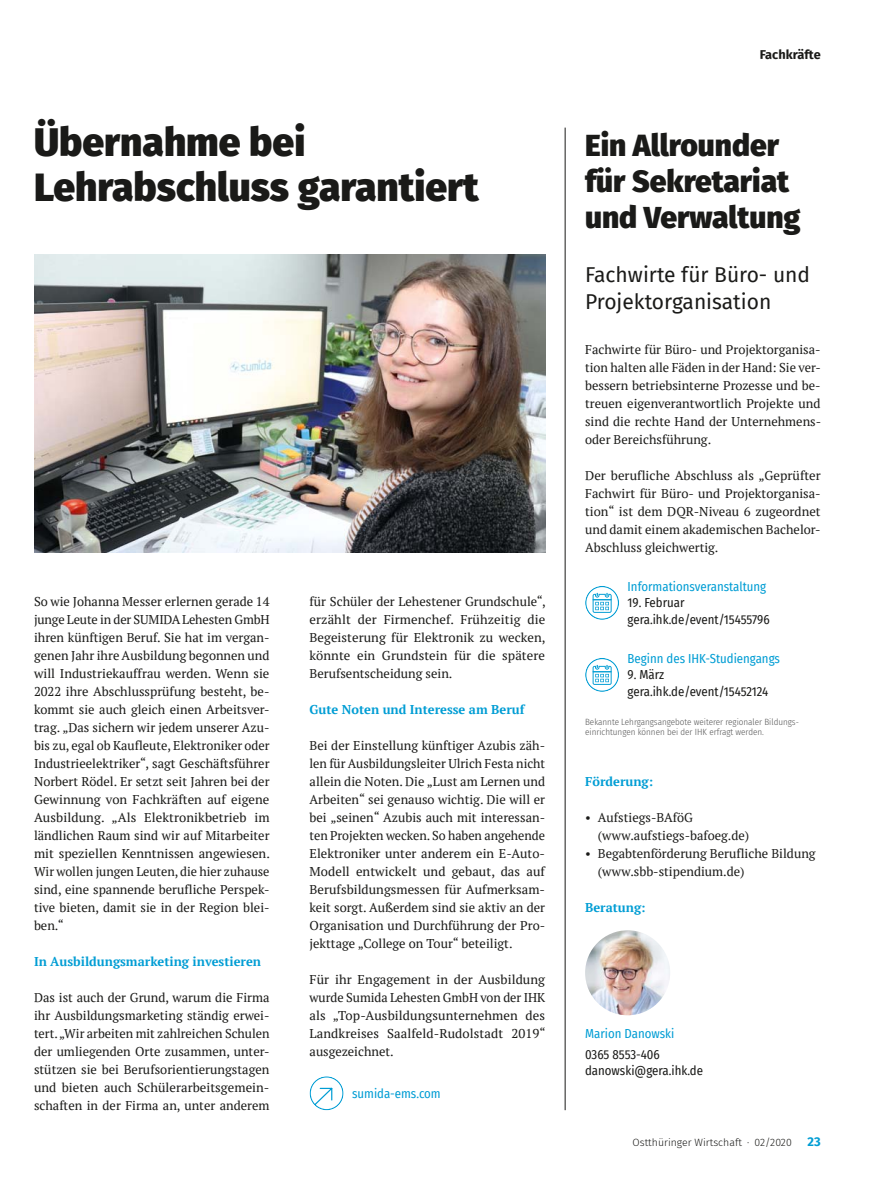
<style>
.page{position:relative;width:893px;height:1191px;background:#fff}
.page>*{position:absolute;margin:0;border:0;box-sizing:border-box;transform-origin:0 0}
.t1{font:900 39px/45px "Fira Sans";color:#1a1a18}
.t2{font:900 30px/36px "Fira Sans";color:#1a1a18}
.t3{font:21px/27px "Fira Sans";color:#1a1a18}
.t4{font:12.75px/18px "PT Serif";color:#1a1a18;text-align:justify}
.t5{font:12.75px/16.5px "Fira Sans Condensed";color:#1a1a18}
.t6{font:700 12.75px "PT Serif";color:#009dd4}
.t7{font:12.75px "Fira Sans Condensed";color:#009dd4}
.t8{font:700 12.75px "Fira Sans";color:#1a1a18}
.t9{font:300 10.5px "Fira Sans";color:#1a1a18}
.t10{font:300 9px/10.5px "Fira Sans Condensed";color:#565656}
.s1{font-weight:700;font-size:12.75px;color:#009dd4}
</style>
<div class="page">
<svg style="left:585px;top:586px;width:34px;height:34px"></svg>
<svg style="left:585px;top:658px;width:34px;height:34px"></svg>
<svg style="left:310px;top:1076px;width:34px;height:34px"></svg>
<img style="left:34px;top:254px;width:511px;height:298px">
<hr style="left:565px;top:128px;width:1px;height:982px;background:#1a1a18">
<img style="left:585px;top:930px;width:85px;height:85px;border-radius:43px">
<h1 class="t1" style="left:34px;top:116px;width:446px">Übernahme bei<br>Lehrabschluss garantiert</h1>
<p class="t4" style="left:34px;top:592px;width:237px">So wie Johanna Messer erlernen gerade 14 junge Leute in der SUMIDA Lehesten GmbH ihren künftigen Beruf. Sie hat im vergan&shy;genen Jahr ihre Ausbildung begonnen und will Industriekauffrau werden. Wenn sie 2022 ihre Abschlussprüfung besteht, be&shy;kommt sie auch gleich einen Arbeitsver&shy;trag. „Das sichern wir jedem unserer Azu&shy;bis zu, egal ob Kaufleute, Elektroniker oder Industrieelektriker“, sagt Geschäftsführer Norbert Rödel. Er setzt seit Jahren bei der Gewinnung von Fachkräften auf eigene Ausbildung. „Als Elektronikbetrieb im ländlichen Raum sind wir auf Mitarbeiter mit speziellen Kenntnissen angewiesen.<br>Wir wollen jungen Leuten, die hier zuhause sind, eine spannende berufliche Perspek&shy;tive bieten, damit sie in der Region blei&shy;ben.“</p>
<p class="t6" style="left:34px;top:953px;width:229px">In Ausbildungsmarketing investieren</p>
<p class="t4" style="left:34px;top:988px;width:237px">Das ist auch der Grund, warum die Firma ihr Ausbildungsmarketing ständig erwei&shy;tert. „Wir arbeiten mit zahlreichen Schulen der umliegenden Orte zusammen, unter&shy;stützen sie bei Berufsorientierungstagen und bieten auch Schülerarbeitsgemein&shy;schaften in der Firma an, unter anderem</p>
<p class="t4" style="left:310px;top:592px;width:238px">für Schüler der Lehestener Grundschule“, erzählt der Firmenchef. Frühzeitig die Begeisterung für Elektronik zu wecken, könnte ein Grundstein für die spätere Berufsentscheidung sein.</p>
<p class="t6" style="left:310px;top:701px;width:216px">Gute Noten und Interesse am Beruf</p>
<p class="t4" style="left:310px;top:736px;width:237px">Bei der Einstellung künftiger Azubis zäh&shy;len für Ausbildungsleiter Ulrich Festa nicht allein die Noten. Die „Lust am Lernen und Arbeiten“ sei genauso wichtig. Die will er bei „seinen“ Azubis auch mit interessan&shy;ten Projekten wecken. So haben angehende Elektroniker unter anderem ein E-Auto-Modell entwickelt und gebaut, das auf Berufsbildungsmessen für Aufmerksam&shy;keit sorgt. Außerdem sind sie aktiv an der Organisation und Durchführung der Pro&shy;jekttage „College on Tour“ beteiligt.</p>
<p class="t4" style="left:310px;top:970px;width:238px">Für ihr Engagement in der Ausbildung wurde Sumida Lehesten GmbH von der IHK als „Top-Ausbildungsunternehmen des Landkreises Saalfeld-Rudolstadt 2019“ ausgezeichnet.</p>
<p class="t7" style="left:352px;top:1083px;width:90px">sumida-ems.com</p>
<p class="t8" style="left:760px;top:44px;width:62px">Fachkräfte</p>
<h2 class="t2" style="left:585px;top:125px;width:217px">Ein Allrounder für Sekretariat und Verwaltung</h2>
<h3 class="t3" style="left:585px;top:261px;width:226px">Fachwirte für Büro- und<br>Projektorganisation</h3>
<p class="t4" style="left:585px;top:340px;width:238px">Fachwirte für Büro- und Projektorganisa&shy;tion halten alle Fäden in der Hand: Sie ver&shy;bessern betriebsinterne Prozesse und be&shy;treuen eigenverantwortlich Projekte und sind die rechte Hand der Unternehmens&shy;oder Bereichsführung.</p>
<p class="t4" style="left:585px;top:466px;width:237px;text-align:left">Der berufliche Abschluss als „Geprüfter Fachwirt für Büro- und Projektorganisa&shy;tion“ ist dem DQR-Niveau 6 zugeordnet und damit einem akademischen Bachelor-Abschluss gleichwertig.</p>
<p class="t7" style="left:628px;top:577px;width:140px">Informationsveranstaltung</p>
<p class="t5" style="left:628px;top:594px;width:144px">19. Februar gera.ihk.de/event/15455796</p>
<p class="t7" style="left:628px;top:648px;width:154px">Beginn des IHK-Studiengangs</p>
<p class="t5" style="left:628px;top:666px;width:142px">9. März gera.ihk.de/event/15452124</p>
<p class="t10" style="left:585px;top:716px;width:215px">Bekannte Lehrgangsangebote weiterer regionaler Bildungs&shy;einrichtungen können bei der IHK erfragt werden.</p>
<p class="t6" style="left:585px;top:773px;width:70px">Förderung:</p>
<p class="t4" style="left:598px;top:808px;width:153px;text-indent:-13px">• Aufstiegs-BAföG (www.aufstiegs-bafoeg.de)</p>
<p class="t4" style="left:598px;top:844px;width:219px;text-indent:-13px">• Begabtenförderung Berufliche Bildung (www.sbb-stipendium.de)</p>
<p class="t6" style="left:585px;top:899px;width:62px">Beratung:</p>
<p class="t7" style="left:585px;top:1024px;width:91px">Marion Danowski</p>
<p class="t5" style="left:585px;top:1045px;width:119px">0365 8553-406 danowski@gera.ihk.de</p>
<p class="t9" style="left:633px;top:1135px;width:190px">Ostthüringer Wirtschaft · 02/2020 <span class="s1">23</span></p>
</div>
